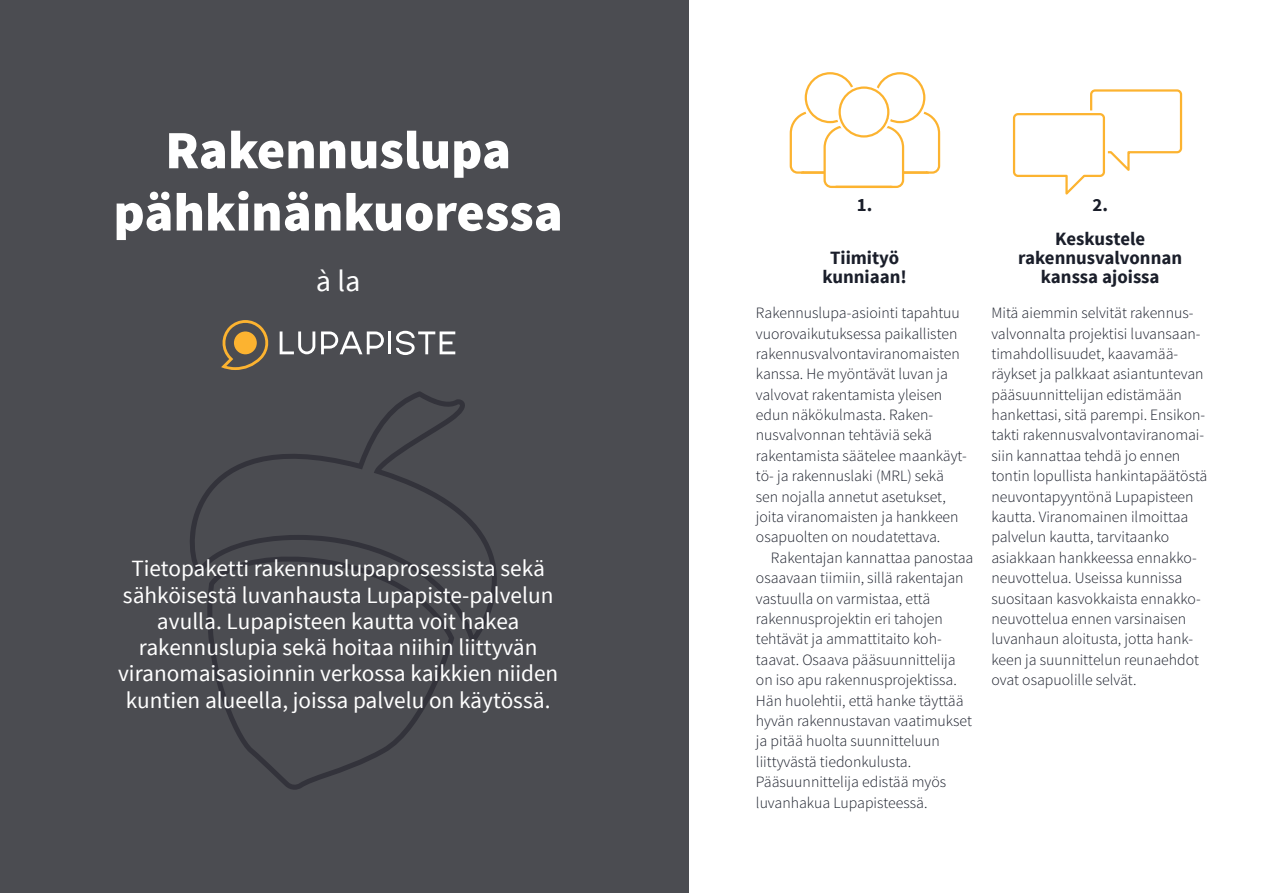
<style>
.page{position:relative;width:1263px;height:893px;background:#fff}
.page>*{position:absolute;margin:0;border:0;box-sizing:border-box;transform-origin:0 0}
.t1{font:900 54px/62.2px "Source Sans Pro";color:#fff;text-align:center}
.t2{font:30px "Source Sans Pro";color:#fff}
.t3{font:23.25px/26.2px "Source Sans Pro";color:#fff;text-align:center}
.t4{font:700 18.75px/18.8px "Source Sans Pro";color:#1a1e2a;text-align:center}
.t5{font:300 15.75px/20.4px "Source Sans Pro";color:#1a1e2a}
</style>
<div class="page">
<div style="left:0;top:0;width:688px;height:893px;background:#4b4c51"></div>
<svg style="left:209px;top:641px;width:244px;height:149px"></svg>
<svg style="left:190px;top:391px;width:307px;height:250px"></svg>
<hr style="left:388px;top:331px;width:3px;height:23px;background:#fff">
<svg style="left:280px;top:331px;width:35px;height:23px"></svg>
<svg style="left:321px;top:331px;width:63px;height:23px"></svg>
<svg style="left:396px;top:331px;width:59px;height:24px"></svg>
<svg style="left:221px;top:320px;width:48px;height:50px"></svg>
<div style="left:234px;top:331px;width:23px;height:23px;background:#fcb330;border-radius:50%"></div>
<svg style="left:1012px;top:89px;width:171px;height:106px"></svg>
<svg style="left:789px;top:72px;width:152px;height:117px"></svg>
<h1 class="t1" style="left:113px;top:122px;width:451px">Rakennuslupa pähkinänkuoressa</h1>
<h2 class="t2" style="left:316px;top:262px;width:46px">à la</h2>
<p class="t3" style="left:118px;top:556px;width:442px">Tietopaketti rakennuslupaprosessista sekä sähköisestä luvanhausta Lupapiste-palvelun avulla. Lupapisteen kautta voit hakea rakennuslupia sekä hoitaa niihin liittyvän viranomaisasioinnin verkossa kaikkien niiden kuntien alueella, joissa palvelu on käytössä.</p>
<p class="t4" style="left:857px;top:197px;width:17px">1.</p>
<p class="t4" style="left:822px;top:249px;width:86px">Tiimityö kunniaan!</p>
<p class="t5" style="left:756px;top:303px;width:213px">Rakennuslupa-asiointi tapahtuu vuorovaikutuksessa paikallisten rakennusvalvontaviranomaisten kanssa. He myöntävät luvan ja valvovat rakentamista yleisen edun näkökulmasta. Raken&shy;nusvalvonnan tehtäviä sekä rakentamista säätelee maankäyt&shy;tö- ja rakennuslaki (MRL) sekä sen nojalla annetut asetukset, joita viranomaisten ja hankkeen osapuolten on noudatettava.</p>
<p class="t5" style="left:756px;top:547px;width:219px;text-indent:15px">Rakentajan kannattaa panostaa osaavaan tiimiin, sillä rakentajan vastuulla on varmistaa, että rakennusprojektin eri tahojen tehtävät ja ammattitaito koh&shy;taavat. Osaava pääsuunnittelija on iso apu rakennusprojektissa.<br>Hän huolehtii, että hanke täyttää hyvän rakennustavan vaatimukset ja pitää huolta suunnitteluun liittyvästä tiedonkulusta.<br>Pääsuunnittelija edistää myös luvanhakua Lupapisteessä.</p>
<p class="t4" style="left:1055px;top:189px;width:91px;line-height:33.8px">2.<br>Keskustele</p>
<p class="t4" style="left:1018px;top:249px;width:165px">rakennusvalvonnan kanssa ajoissa</p>
<p class="t5" style="left:991px;top:303px;width:218px">Mitä aiemmin selvität rakennus&shy;valvonnalta projektisi luvansaan&shy;timahdollisuudet, kaavamää&shy;räykset ja palkkaat asiantuntevan pääsuunnittelijan edistämään hankettasi, sitä parempi. Ensikon&shy;takti rakennusvalvontaviranomai&shy;siin kannattaa tehdä jo ennen tontin lopullista hankintapäätöstä neuvontapyyntönä Lupapisteen kautta. Viranomainen ilmoittaa palvelun kautta, tarvitaanko asiakkaan hankkeessa ennakko&shy;neuvottelua. Useissa kunnissa suositaan kasvokkaista ennakko&shy;neuvottelua ennen varsinaisen luvanhaun aloitusta, jotta hank&shy;keen ja suunnittelun reunaehdot ovat osapuolille selvät.</p>
</div>
